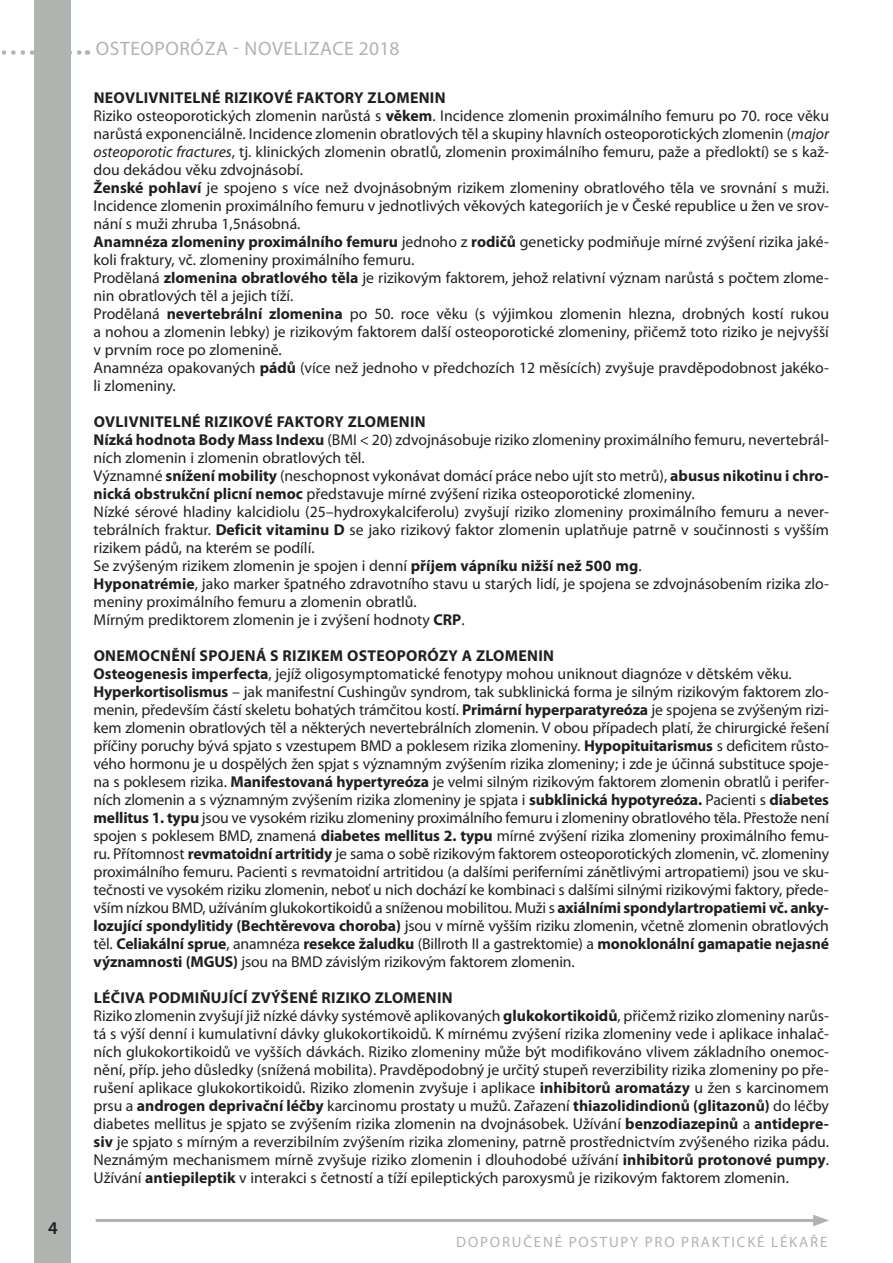
<style>
.page{position:relative;width:893px;height:1263px;background:#fff}
.page>*{position:absolute;margin:0;border:0;box-sizing:border-box;transform-origin:0 0}
.t1{font:19.5px "Myriad Pro";letter-spacing:.03em;color:#b0b4b1}
.t2{font:600 18px "Myriad Pro";color:#231f20}
.t3{font:15.75px/18px "Myriad Pro";color:#231f20}
.t4{font:15px "Myriad Pro";letter-spacing:.12em;color:#b0b4b1}
.s1{font-weight:700}
.s2{font-style:italic}
</style>
<div class="page">
<hr style="left:96px;top:1219px;width:723px;height:3px;background:#b0b4b1">
<svg style="left:813px;top:1214px;width:16px;height:12px"></svg>
<svg style="left:1px;top:50px;width:87px;height:5px"></svg>
<div style="left:34px;top:0;width:37px;height:1263px;background:#b0b4b1"></div>
<p class="t2" style="left:48px;top:1221px;width:11px">4</p>
<p class="t1" style="left:96px;top:41px;width:305px">OSTEOPORÓZA - NOVELIZACE 2018</p>
<p class="t3" style="left:94px;top:90px;width:737px"><span class="s1">NEOVLIVNITELNÉ RIZIKOVÉ FAKTORY ZLOMENIN<br></span>Riziko osteoporotických zlomenin narůstá s <span class="s1">věkem</span>. Incidence zlomenin proximálního femuru po 70. roce věku narůstá exponenciálně. Incidence zlomenin obratlových těl a skupiny hlavních osteoporotických zlomenin (<span class="s2">major osteoporotic fractures</span>, tj. klinických zlomenin obratlů, zlomenin proximálního femuru, paže a předloktí) se s kaž&shy;dou dekádou věku zdvojnásobí.<br><span class="s1">Ženské pohlaví</span> je spojeno s více než dvojnásobným rizikem zlomeniny obratlového těla ve srovnání s muži.<br>Incidence zlomenin proximálního femuru v jednotlivých věkových kategoriích je v České republice u žen ve srov&shy;nání s muži zhruba 1,5násobná.<br><span class="s1">Anamnéza zlomeniny proximálního femuru</span> jednoho z <span class="s1">rodičů</span> geneticky podmiňuje mírné zvýšení rizika jaké&shy;koli fraktury, vč. zlomeniny proximálního femuru.<br>Prodělaná <span class="s1">zlomenina obratlového těla</span> je rizikovým faktorem, jehož relativní význam narůstá s počtem zlome&shy;nin obratlových těl a jejich tíží.<br>Prodělaná <span class="s1">nevertebrální zlomenina</span> po 50. roce věku (s výjimkou zlomenin hlezna, drobných kostí rukou a nohou a zlomenin lebky) je rizikovým faktorem další osteoporotické zlomeniny, přičemž toto riziko je nejvyšší v prvním roce po zlomenině.<br>Anamnéza opakovaných <span class="s1">pádů</span> (více než jednoho v předchozích 12 měsících) zvyšuje pravděpodobnost jakéko&shy;li zlomeniny.</p>
<p class="t3" style="left:94px;top:414px;width:737px"><span class="s1">OVLIVNITELNÉ RIZIKOVÉ FAKTORY ZLOMENIN<br>Nízká hodnota Body Mass Indexu</span> (BMI &lt; 20) zdvojnásobuje riziko zlomeniny proximálního femuru, nevertebrál&shy;ních zlomenin i zlomenin obratlových těl.<br>Významné <span class="s1">snížení mobility</span> (neschopnost vykonávat domácí práce nebo ujít sto metrů), <span class="s1">abusus nikotinu i chro&shy;nická obstrukční plicní nemoc</span> představuje mírné zvýšení rizika osteoporotické zlomeniny.<br>Nízké sérové hladiny kalcidiolu (25–hydroxykalciferolu) zvyšují riziko zlomeniny proximálního femuru a never&shy;tebrálních fraktur. <span class="s1">Deficit vitaminu D</span> se jako rizikový faktor zlomenin uplatňuje patrně v součinnosti s vyšším rizikem pádů, na kterém se podílí.<br>Se zvýšeným rizikem zlomenin je spojen i denní <span class="s1">příjem vápníku nižší než 500 mg</span>.<br><span class="s1">Hyponatrémie</span>, jako marker špatného zdravotního stavu u starých lidí, je spojena se zdvojnásobením rizika zlo&shy;meniny proximálního femuru a zlomenin obratlů.<br>Mírným prediktorem zlomenin je i zvýšení hodnoty <span class="s1">CRP</span>.</p>
<p class="t3" style="left:94px;top:648px;width:737px"><span class="s1">ONEMOCNĚNÍ SPOJENÁ S RIZIKEM OSTEOPORÓZY A ZLOMENIN<br>Osteogenesis imperfecta</span>, jejíž oligosymptomatické fenotypy mohou uniknout diagnóze v dětském věku.<br><span class="s1">Hyperkortisolismus</span> – jak manifestní Cushingův syndrom, tak subklinická forma je silným rizikovým faktorem zlo&shy;menin, především částí skeletu bohatých trámčitou kostí. <span class="s1">Primární hyperparatyreóza</span> je spojena se zvýšeným rizi&shy;kem zlomenin obratlových těl a některých nevertebrálních zlomenin. V obou případech platí, že chirurgické řešení příčiny poruchy bývá spjato s vzestupem BMD a poklesem rizika zlomeniny. <span class="s1">Hypopituitarismus</span> s deficitem růsto&shy;vého hormonu je u dospělých žen spjat s významným zvýšením rizika zlomeniny; i zde je účinná substituce spoje&shy;na s poklesem rizika. <span class="s1">Manifestovaná hypertyreóza</span> je velmi silným rizikovým faktorem zlomenin obratlů i perifer&shy;ních zlomenin a s významným zvýšením rizika zlomeniny je spjata i <span class="s1">subklinická hypotyreóza.</span> Pacienti s <span class="s1">diabetes mellitus 1. typu</span> jsou ve vysokém riziku zlomeniny proximálního femuru i zlomeniny obratlového těla. Přestože není spojen s poklesem BMD, znamená <span class="s1">diabetes mellitus 2. typu</span> mírné zvýšení rizika zlomeniny proximálního femu&shy;ru. Přítomnost <span class="s1">revmatoidní artritidy</span> je sama o sobě rizikovým faktorem osteoporotických zlomenin, vč. zlomeniny proximálního femuru. Pacienti s revmatoidní artritidou (a dalšími periferními zánětlivými artropatiemi) jsou ve sku&shy;tečnosti ve vysokém riziku zlomenin, neboť u nich dochází ke kombinaci s dalšími silnými rizikovými faktory, přede&shy;vším nízkou BMD, užíváním glukokortikoidů a sníženou mobilitou. Muži s <span class="s1">axiálními spondylartropatiemi vč. anky&shy;lozující spondylitidy (Bechtěrevova choroba)</span> jsou v mírně vyšším riziku zlomenin, včetně zlomenin obratlových těl. <span class="s1">Celiakální sprue</span>, anamnéza <span class="s1">resekce žaludku</span> (Billroth II a gastrektomie) a <span class="s1">monoklonální gamapatie nejasné významnosti (MGUS)</span> jsou na BMD závislým rizikovým faktorem zlomenin.</p>
<p class="t3" style="left:94px;top:990px;width:737px"><span class="s1">LÉČIVA PODMIŇUJÍCÍ ZVÝŠENÉ RIZIKO ZLOMENIN<br></span>Riziko zlomenin zvyšují již nízké dávky systémově aplikovaných <span class="s1">glukokortikoidů</span>, přičemž riziko zlomeniny narůs&shy;tá s výší denní i kumulativní dávky glukokortikoidů. K mírnému zvýšení rizika zlomeniny vede i aplikace inhalač&shy;ních glukokortikoidů ve vyšších dávkách. Riziko zlomeniny může být modifikováno vlivem základního onemoc&shy;nění, příp. jeho důsledky (snížená mobilita). Pravděpodobný je určitý stupeň reverzibility rizika zlomeniny po pře&shy;rušení aplikace glukokortikoidů. Riziko zlomenin zvyšuje i aplikace <span class="s1">inhibitorů aromatázy</span> u žen s karcinomem prsu a <span class="s1">androgen deprivační léčby</span> karcinomu prostaty u mužů. Zařazení <span class="s1">thiazolidindionů (glitazonů)</span> do léčby diabetes mellitus je spjato se zvýšením rizika zlomenin na dvojnásobek. Užívání <span class="s1">benzodiazepinů</span> a <span class="s1">antidepre&shy;siv</span> je spjato s mírným a reverzibilním zvýšením rizika zlomeniny, patrně prostřednictvím zvýšeného rizika pádu.<br>Neznámým mechanismem mírně zvyšuje riziko zlomenin i dlouhodobé užívání <span class="s1">inhibitorů protonové pumpy</span>.<br>Užívání <span class="s1">antiepileptik</span> v interakci s četností a tíží epileptických paroxysmů je rizikovým faktorem zlomenin.</p>
<p class="t4" style="left:456px;top:1236px;width:373px">DOPORUČENÉ POSTUPY PRO PRAKTICKÉ LÉKAŘE</p>
</div>
